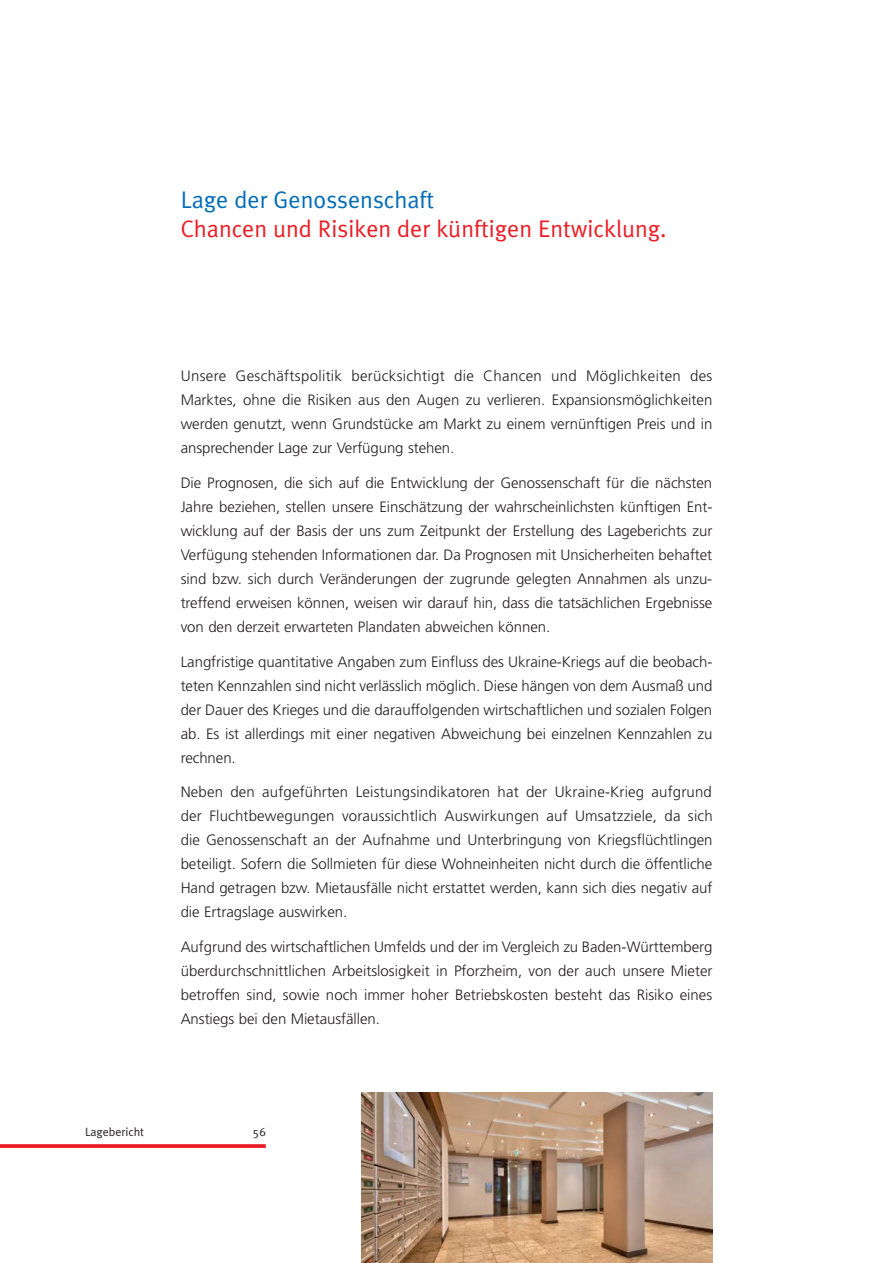
<style>
.page{position:relative;width:893px;height:1263px;background:#fff}
.page>*{position:absolute;margin:0;border:0;box-sizing:border-box;transform-origin:0 0}
.t1{font:24px "Meta Plus Normal";color:#ed1c24}
.t2{font:24px "Meta Plus Normal";color:#006cb7}
.t3{font:300 15px/24px "Frutiger";letter-spacing:-.005em;color:#231f20;text-align:justify}
.t4{font:12px "Meta Plus Normal";color:#231f20}
</style>
<div class="page">
<svg style="left:0;top:1144px;width:266px;height:4px"></svg>
<img style="left:361px;top:1093px;width:351px;height:170px">
<h1 class="t2" style="left:181px;top:191px;width:255px">Lage der Genossenschaft</h1>
<h1 class="t1" style="left:181px;top:220px;width:487px">Chancen und Risiken der künftigen Entwicklung.</h1>
<p class="t3" style="left:181px;top:365px;width:533px">Unsere Geschäftspolitik berücksichtigt die Chancen und Möglichkeiten des Marktes, ohne die Risiken aus den Augen zu verlieren. Expansionsmöglichkeiten werden genutzt, wenn Grundstücke am Markt zu einem vernünftigen Preis und in ansprechender Lage zur Verfügung stehen.</p>
<p class="t3" style="left:181px;top:472px;width:533px">Die Prognosen, die sich auf die Entwicklung der Genossenschaft für die nächsten Jahre beziehen, stellen unsere Einschätzung der wahrscheinlichsten künftigen Ent&shy;wicklung auf der Basis der uns zum Zeitpunkt der Erstellung des Lageberichts zur Verfügung stehenden Informationen dar. Da Prognosen mit Unsicherheiten behaftet sind bzw. sich durch Veränderungen der zugrunde gelegten Annahmen als unzu&shy;treffend erweisen können, weisen wir darauf hin, dass die tatsächlichen Ergebnisse von den derzeit erwarteten Plandaten abweichen können.</p>
<p class="t3" style="left:181px;top:650px;width:533px">Langfristige quantitative Angaben zum Einfluss des Ukraine-Kriegs auf die beobach&shy;teten Kennzahlen sind nicht verlässlich möglich. Diese hängen von dem Ausmaß und der Dauer des Krieges und die darauffolgenden wirtschaftlichen und sozialen Folgen ab. Es ist allerdings mit einer negativen Abweichung bei einzelnen Kennzahlen zu rechnen.</p>
<p class="t3" style="left:181px;top:781px;width:533px">Neben den aufgeführten Leistungsindikatoren hat der Ukraine-Krieg aufgrund der Fluchtbewegungen voraussichtlich Auswirkungen auf Umsatzziele, da sich die Genossenschaft an der Aufnahme und Unterbringung von Kriegsflüchtlingen beteiligt. Sofern die Sollmieten für diese Wohneinheiten nicht durch die öffentliche Hand getragen bzw. Mietausfälle nicht erstattet werden, kann sich dies negativ auf die Ertragslage auswirken.</p>
<p class="t3" style="left:181px;top:936px;width:533px">Aufgrund des wirtschaftlichen Umfelds und der im Vergleich zu Baden-Württemberg überdurchschnittlichen Arbeitslosigkeit in Pforzheim, von der auch unsere Mieter betroffen sind, sowie noch immer hoher Betriebskosten besteht das Risiko eines Anstiegs bei den Mietausfällen.</p>
<p class="t4" style="left:85px;top:1128px;width:61px">Lagebericht</p>
<p class="t4" style="left:253px;top:1128px;width:14px">56</p>
</div>
